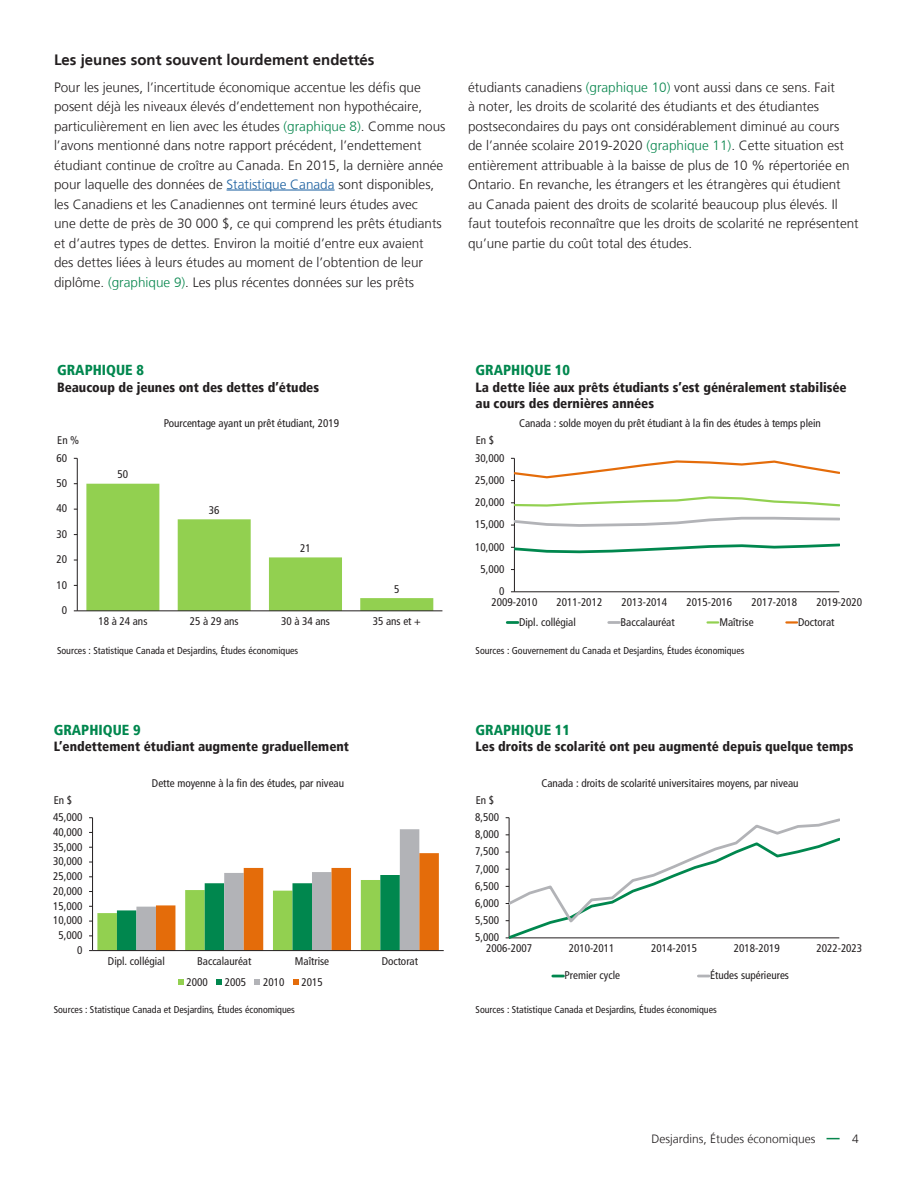
<style>
.page{position:relative;width:918px;height:1188px;background:#fff}
.page>*{position:absolute;margin:0;border:0;box-sizing:border-box;transform-origin:0 0}
.t1{font:700 15px "Frutiger LT";color:#231f20}
.t2{font:900 condensed 14.4px "Frutiger LT";color:#00874e}
.body{font:300 13.5px/19.5px "Frutiger LT";color:#231f20}
.t3{font:900 condensed 13.35px/16px "Frutiger LT";color:#231f20}
.t4{font:300 12px "Frutiger LT";color:#231f20}
.t5{font:condensed 11.1px "Frutiger LT";color:#231f20}
.t6{font:condensed 10.05px "Frutiger LT";color:#231f20}
.s1{color:#07864d}
.s2{color:#175d9e}
</style>
<div class="page">
<svg style="left:827px;top:1138px;width:13px;height:1px"></svg>
<svg style="left:86px;top:484px;width:347px;height:126px"></svg>
<hr style="left:77px;top:458px;width:1px;height:153px;background:#231f20">
<hr style="left:77px;top:610px;width:365px;height:1px;background:#231f20">
<hr style="left:514px;top:458px;width:1px;height:134px;background:#231f20">
<hr style="left:514px;top:591px;width:325px;height:1px;background:#231f20">
<svg style="left:511px;top:542px;width:329px;height:12px"></svg>
<svg style="left:511px;top:515px;width:329px;height:13px"></svg>
<svg style="left:511px;top:495px;width:329px;height:13px"></svg>
<svg style="left:511px;top:458px;width:329px;height:23px"></svg>
<svg style="left:507px;top:621px;width:11px;height:3px"></svg>
<svg style="left:609px;top:621px;width:10px;height:3px"></svg>
<svg style="left:708px;top:621px;width:10px;height:3px"></svg>
<svg style="left:786px;top:621px;width:11px;height:3px"></svg>
<svg style="left:506px;top:817px;width:334px;height:122px"></svg>
<svg style="left:553px;top:975px;width:10px;height:2px"></svg>
<svg style="left:698px;top:975px;width:11px;height:2px"></svg>
<hr style="left:92px;top:818px;width:1px;height:133px;background:#231f20">
<svg style="left:89px;top:829px;width:350px;height:122px"></svg>
<hr style="left:93px;top:950px;width:351px;height:1px;background:#231f20">
<svg style="left:178px;top:979px;width:6px;height:6px"></svg>
<svg style="left:216px;top:979px;width:6px;height:6px"></svg>
<svg style="left:254px;top:979px;width:6px;height:6px"></svg>
<svg style="left:293px;top:979px;width:6px;height:6px"></svg>
<hr style="left:227px;top:190px;width:108px;height:1px;background:#175d9e">
<h4 class="t1" style="left:54px;top:51px;width:322px">Les jeunes sont souvent lourdement endettés</h4>
<p class="body" style="left:54px;top:77px;width:393px">Pour les jeunes, l’incertitude économique accentue les défis que posent déjà les niveaux élevés d’endettement non hypothécaire, particulièrement en lien avec les études <span class="s1">(graphique 8)</span>. Comme nous l’avons mentionné dans notre rapport précédent, l’endettement étudiant continue de croître au Canada. En 2015, la dernière année pour laquelle des données de <span class="s2">Statistique Canada</span> sont disponibles, les Canadiens et les Canadiennes ont terminé leurs études avec<br>une dette de près de 30 000 $, ce qui comprend les prêts étudiants et d’autres types de dettes. Environ la moitié d’entre eux avaient des dettes liées à leurs études au moment de l’obtention de leur diplôme. <span class="s1">(graphique 9)</span>. Les plus récentes données sur les prêts</p>
<p class="body" style="left:468px;top:77px;width:392px">étudiants canadiens <span class="s1">(graphique 10)</span> vont aussi dans ce sens. Fait<br>à noter, les droits de scolarité des étudiants et des étudiantes postsecondaires du pays ont considérablement diminué au cours<br>de l’année scolaire 2019-2020 <span class="s1">(graphique 11)</span>. Cette situation est entièrement attribuable à la baisse de plus de 10 % répertoriée en Ontario. En revanche, les étrangers et les étrangères qui étudient<br>au Canada paient des droits de scolarité beaucoup plus élevés. Il faut toutefois reconnaître que les droits de scolarité ne représentent qu’une partie du coût total des études.</p>
<p class="t2" style="left:57px;top:362px;width:88px">GRAPHIQUE 8</p>
<p class="t3" style="left:57px;top:379px;width:264px">Beaucoup de jeunes ont des dettes d’études</p>
<p class="t5" style="left:57px;top:434px;width:24px">En %</p>
<p class="t5" style="left:57px;top:451px;width:12px">60</p>
<p class="t5" style="left:57px;top:477px;width:12px">50</p>
<p class="t5" style="left:57px;top:502px;width:12px">40</p>
<p class="t5" style="left:57px;top:528px;width:12px">30</p>
<p class="t5" style="left:57px;top:553px;width:12px">20</p>
<p class="t5" style="left:57px;top:578px;width:12px">10</p>
<p class="t5" style="left:62px;top:604px;width:7px">0</p>
<p class="t5" style="left:118px;top:468px;width:12px">50</p>
<p class="t5" style="left:164px;top:417px;width:177px">Pourcentage ayant un prêt étudiant, 2019</p>
<p class="t5" style="left:209px;top:504px;width:12px">36</p>
<p class="t5" style="left:300px;top:542px;width:12px">21</p>
<p class="t5" style="left:394px;top:583px;width:7px">5</p>
<p class="t5" style="left:98px;top:615px;width:51px">18 à 24 ans</p>
<p class="t5" style="left:190px;top:615px;width:51px">25 à 29 ans</p>
<p class="t5" style="left:281px;top:615px;width:51px">30 à 34 ans</p>
<p class="t5" style="left:373px;top:615px;width:50px">35 ans et +</p>
<p class="t6" style="left:57px;top:644px;width:243px">Sources : Statistique Canada et Desjardins, Études économiques</p>
<p class="t2" style="left:54px;top:721px;width:88px">GRAPHIQUE 9</p>
<p class="t3" style="left:54px;top:738px;width:297px">L’endettement étudiant augmente graduellement</p>
<p class="t5" style="left:54px;top:793px;width:20px">En $</p>
<p class="t5" style="left:53px;top:811px;width:31px">45,000</p>
<p class="t5" style="left:53px;top:825px;width:31px">40,000</p>
<p class="t5" style="left:53px;top:840px;width:31px">35,000</p>
<p class="t5" style="left:53px;top:855px;width:31px">30,000</p>
<p class="t5" style="left:53px;top:870px;width:31px">25,000</p>
<p class="t5" style="left:53px;top:885px;width:31px">20,000</p>
<p class="t5" style="left:53px;top:899px;width:31px">15,000</p>
<p class="t5" style="left:53px;top:914px;width:31px">10,000</p>
<p class="t5" style="left:59px;top:929px;width:25px">5,000</p>
<p class="t5" style="left:77px;top:944px;width:7px">0</p>
<p class="t5" style="left:152px;top:776px;width:194px">Dette moyenne à la fin des études, par niveau</p>
<p class="t5" style="left:108px;top:954px;width:58px">Dipl. collégial</p>
<p class="t5" style="left:197px;top:954px;width:56px">Baccalauréat</p>
<p class="t5" style="left:295px;top:954px;width:36px">Maîtrise</p>
<p class="t5" style="left:382px;top:954px;width:38px">Doctorat</p>
<p class="t5" style="left:186px;top:975px;width:23px">2000</p>
<p class="t5" style="left:225px;top:975px;width:23px">2005</p>
<p class="t5" style="left:263px;top:975px;width:23px">2010</p>
<p class="t5" style="left:302px;top:975px;width:23px">2015</p>
<p class="t6" style="left:54px;top:1004px;width:243px">Sources : Statistique Canada et Desjardins, Études économiques</p>
<p class="t2" style="left:476px;top:362px;width:96px">GRAPHIQUE 10</p>
<p class="t3" style="left:476px;top:379px;width:373px">La dette liée aux prêts étudiants s’est généralement stabilisée au cours des dernières années</p>
<p class="t5" style="left:476px;top:434px;width:20px">En $</p>
<p class="t5" style="left:475px;top:451px;width:31px">30,000</p>
<p class="t5" style="left:475px;top:474px;width:31px">25,000</p>
<p class="t5" style="left:475px;top:496px;width:31px">20,000</p>
<p class="t5" style="left:475px;top:518px;width:31px">15,000</p>
<p class="t5" style="left:475px;top:540px;width:31px">10,000</p>
<p class="t5" style="left:480px;top:563px;width:25px">5,000</p>
<p class="t5" style="left:499px;top:585px;width:7px">0</p>
<p class="t5" style="left:519px;top:417px;width:303px">Canada : solde moyen du prêt étudiant à la fin des études à temps plein</p>
<p class="t5" style="left:491px;top:595px;width:47px">2009-2010</p>
<p class="t5" style="left:556px;top:595px;width:47px">2011-2012</p>
<p class="t5" style="left:621px;top:595px;width:47px">2013-2014</p>
<p class="t5" style="left:686px;top:595px;width:47px">2015-2016</p>
<p class="t5" style="left:751px;top:595px;width:47px">2017-2018</p>
<p class="t5" style="left:816px;top:595px;width:47px">2019-2020</p>
<p class="t5" style="left:519px;top:616px;width:58px">Dipl. collégial</p>
<p class="t5" style="left:621px;top:616px;width:56px">Baccalauréat</p>
<p class="t5" style="left:719px;top:616px;width:36px">Maîtrise</p>
<p class="t5" style="left:798px;top:616px;width:38px">Doctorat</p>
<p class="t6" style="left:476px;top:644px;width:271px">Sources : Gouvernement du Canada et Desjardins, Études économiques</p>
<p class="t2" style="left:476px;top:721px;width:96px">GRAPHIQUE 11</p>
<p class="t3" style="left:476px;top:738px;width:379px">Les droits de scolarité ont peu augmenté depuis quelque temps</p>
<p class="t5" style="left:476px;top:793px;width:20px">En $</p>
<p class="t5" style="left:475px;top:811px;width:25px">8,500</p>
<p class="t5" style="left:475px;top:828px;width:25px">8,000</p>
<p class="t5" style="left:475px;top:845px;width:25px">7,500</p>
<p class="t5" style="left:475px;top:862px;width:25px">7,000</p>
<p class="t5" style="left:475px;top:879px;width:25px">6,500</p>
<p class="t5" style="left:475px;top:897px;width:25px">6,000</p>
<p class="t5" style="left:475px;top:914px;width:26px">5,500</p>
<p class="t5" style="left:541px;top:776px;width:259px">Canada : droits de scolarité universitaires moyens, par niveau</p>
<p class="t5" style="left:475px;top:931px;width:26px">5,000</p>
<p class="t5" style="left:486px;top:942px;width:47px">2006-2007</p>
<p class="t5" style="left:569px;top:942px;width:47px">2010-2011</p>
<p class="t5" style="left:651px;top:942px;width:47px">2014-2015</p>
<p class="t5" style="left:734px;top:942px;width:47px">2018-2019</p>
<p class="t5" style="left:816px;top:942px;width:47px">2022-2023</p>
<p class="t5" style="left:565px;top:969px;width:57px">Premier cycle</p>
<p class="t5" style="left:710px;top:969px;width:80px">Études supérieures</p>
<p class="t6" style="left:476px;top:1004px;width:243px">Sources : Statistique Canada et Desjardins, Études économiques</p>
<p class="t4" style="left:651px;top:1132px;width:166px">Desjardins, Études économiques</p>
<p class="t4" style="left:852px;top:1132px;width:8px">4</p>
</div>
